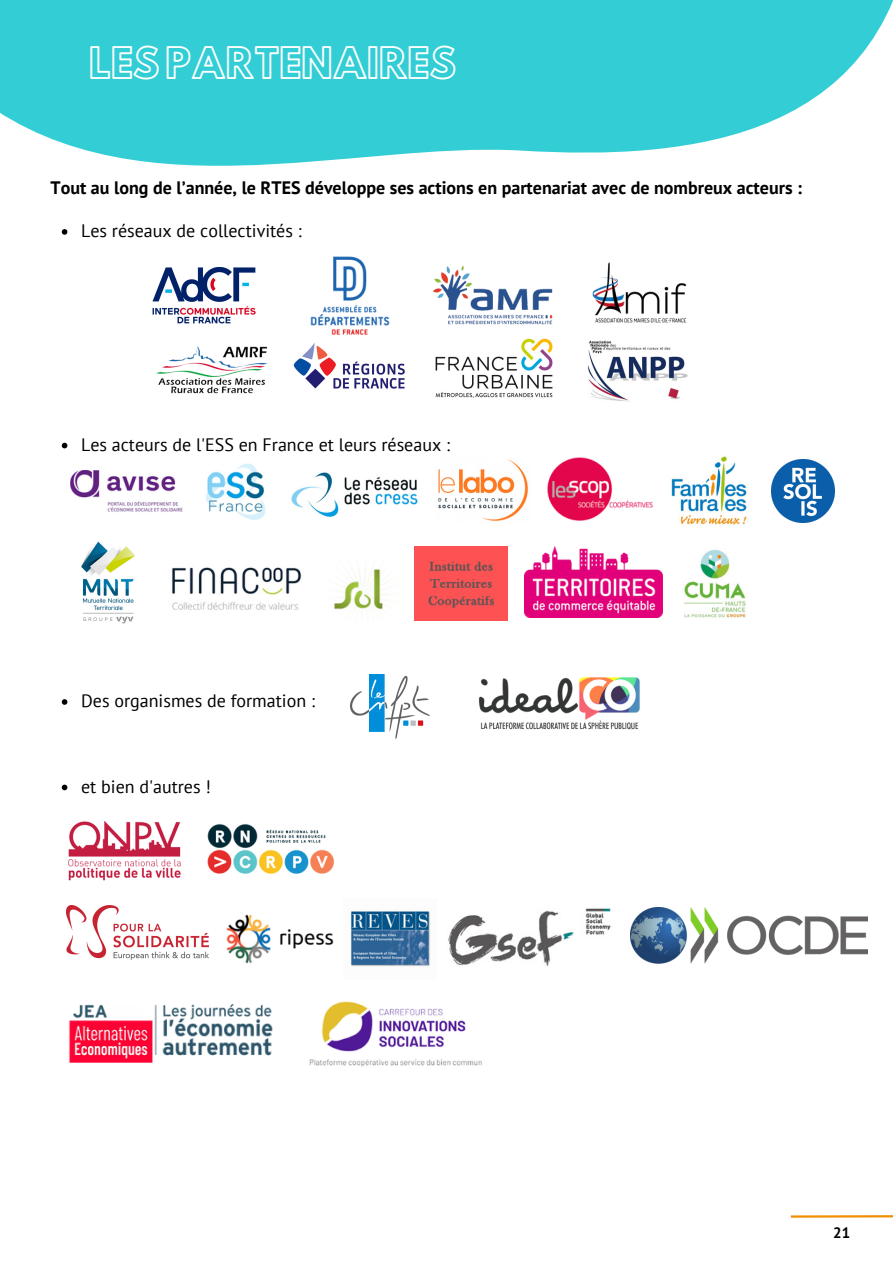
<style>
.page{position:relative;width:893px;height:1264px;background:#fff}
.page>*{position:absolute;margin:0;border:0;box-sizing:border-box;transform-origin:0 0}
.t1{font:37.5px "Hussar Ekologiczne 1";color:#fff}
.t2{font:18px "PT Sans";color:#000}
.t3{font:700 18px "PT Sans";color:#000}
.t4{font:700 15px "PT Sans";color:#000}
</style>
<div class="page">
<svg style="left:62px;top:229px;width:5px;height:6px"></svg>
<svg style="left:62px;top:443px;width:5px;height:5px"></svg>
<svg style="left:62px;top:699px;width:5px;height:5px"></svg>
<svg style="left:62px;top:784px;width:5px;height:6px"></svg>
<svg style="left:0;top:0;width:892px;height:166px;background:#50d5db"></svg>
<img style="left:153px;top:267px;width:102px;height:57px">
<img style="left:310px;top:256px;width:80px;height:79px">
<img style="left:70px;top:470px;width:113px;height:42px">
<img style="left:592px;top:262px;width:95px;height:61px">
<img style="left:206px;top:463px;width:60px;height:56px">
<img style="left:433px;top:265px;width:120px;height:60px">
<img style="left:156px;top:346px;width:112px;height:48px">
<img style="left:293px;top:343px;width:112px;height:46px">
<img style="left:435px;top:339px;width:118px;height:58px">
<img style="left:587px;top:340px;width:101px;height:62px">
<img style="left:291px;top:472px;width:127px;height:45px">
<img style="left:478px;top:677px;width:162px;height:53px">
<img style="left:350px;top:674px;width:80px;height:64px">
<img style="left:68px;top:820px;width:113px;height:61px">
<img style="left:207px;top:824px;width:128px;height:50px">
<img style="left:67px;top:905px;width:141px;height:54px">
<img style="left:438px;top:459px;width:91px;height:62px">
<img style="left:226px;top:914px;width:108px;height:50px">
<img style="left:350px;top:911px;width:80px;height:56px">
<img style="left:448px;top:908px;width:163px;height:58px">
<img style="left:68px;top:1004px;width:205px;height:58px">
<img style="left:81px;top:541px;width:55px;height:83px">
<img style="left:524px;top:546px;width:138px;height:71px">
<img style="left:172px;top:567px;width:130px;height:43px">
<img style="left:671px;top:456px;width:76px;height:69px">
<img style="left:414px;top:546px;width:93px;height:74px">
<hr style="left:790px;top:1215px;width:102px;height:2px;background:#f18f00">
<img style="left:547px;top:457px;width:106px;height:63px">
<img style="left:309px;top:1001px;width:173px;height:66px">
<img style="left:334px;top:569px;width:51px;height:41px">
<img style="left:631px;top:907px;width:236px;height:56px">
<img style="left:771px;top:459px;width:63px;height:63px">
<img style="left:684px;top:549px;width:62px;height:69px">
<h1 class="t1" style="left:89px;top:48px;width:368px">LES PARTENAIRES</h1>
<p class="t3" style="left:51px;top:176px;width:752px">Tout au long de l’année, le RTES développe ses actions en partenariat avec de nombreux acteurs :</p>
<p class="t2" style="left:81px;top:219px;width:222px">Les réseaux de collectivités :</p>
<p class="t2" style="left:81px;top:432px;width:370px">Les acteurs de l'ESS en France et leurs réseaux :</p>
<p class="t2" style="left:81px;top:688px;width:235px">Des organismes de formation :</p>
<p class="t2" style="left:81px;top:774px;width:131px">et bien d'autres !</p>
<p class="t4" style="left:833px;top:1222px;width:18px">21</p>
</div>
